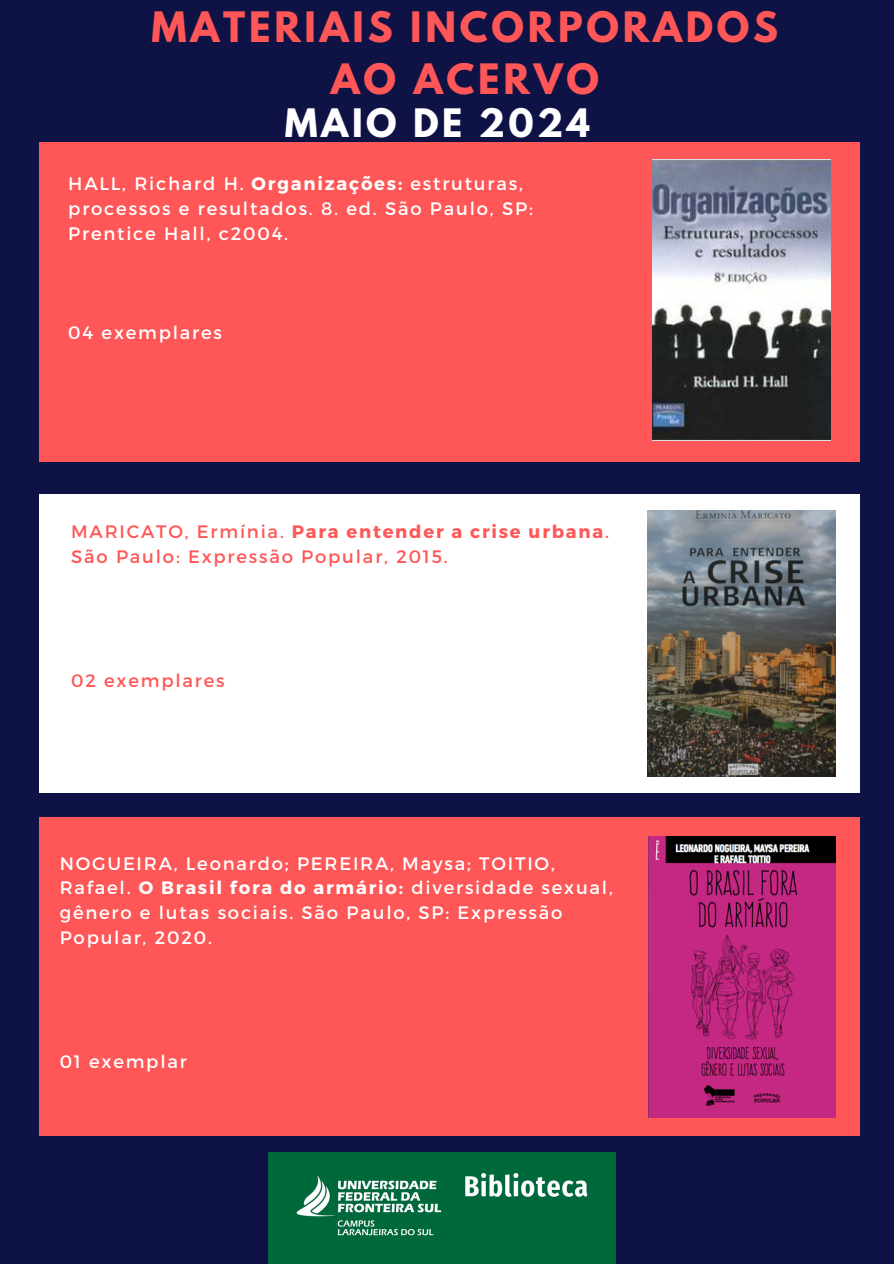
<style>
.page{position:relative;width:894px;height:1264px;background:#fff}
.page>*{position:absolute;margin:0;border:0;box-sizing:border-box;transform-origin:0 0}
.t1{font:700 37.05px/51.2px "League Spartan";letter-spacing:.1em;color:#ff5757;text-align:center}
.t2{font:700 34.8px "League Spartan";letter-spacing:.1em;color:#fff}
.t3{font:18px/24.8px "Montserrat";letter-spacing:.1em;color:#fff}
.t4{font:18px/24.8px "Montserrat";letter-spacing:.1em;color:#ff5757}
.s1{font-weight:700}
</style>
<div class="page">
<div style="left:0;top:0;width:893px;height:1263px;background:#0f1245"></div>
<div style="left:39px;top:143px;width:819px;height:318px;background:#ff5757"></div>
<div style="left:39px;top:494px;width:819px;height:298px;background:#fff"></div>
<img style="left:268px;top:1152px;width:347px;height:111px">
<div style="left:39px;top:817px;width:819px;height:318px;background:#ff5757"></div>
<img style="left:652px;top:159px;width:178px;height:281px">
<img style="left:647px;top:511px;width:188px;height:265px">
<img style="left:648px;top:836px;width:187px;height:281px">
<p class="t1" style="left:151px;top:7px;width:628px">MATERIAIS INCORPORADOS<br>AO ACERVO</p>
<h3 class="t2" style="left:285px;top:105px;width:306px">MAIO DE 2024</h3>
<p class="t3" style="left:68px;top:170px;width:466px">HALL, Richard H. <span class="s1">Organizações:</span> estruturas, processos e resultados. 8. ed. São Paulo, SP:<br>Prentice Hall, c2004.</p>
<h3 class="t3" style="left:68px;top:319px;width:155px">04 exemplares</h3>
<h3 class="t4" style="left:71px;top:518px;width:539px">MARICATO, Ermínia. <span class="s1">Para entender a crise urbana</span>.<br>São Paulo: Expressão Popular, 2015.</h3>
<h2 class="t4" style="left:71px;top:667px;width:155px">02 exemplares</h2>
<p class="t3" style="left:60px;top:849px;width:554px">NOGUEIRA, Leonardo; PEREIRA, Maysa; TOITIO, Rafael. <span class="s1">O Brasil fora do armário:</span> diversidade sexual, gênero e lutas sociais. São Paulo, SP: Expressão Popular, 2020.</p>
<p class="t3" style="left:60px;top:1047px;width:129px">01 exemplar</p>
</div>
